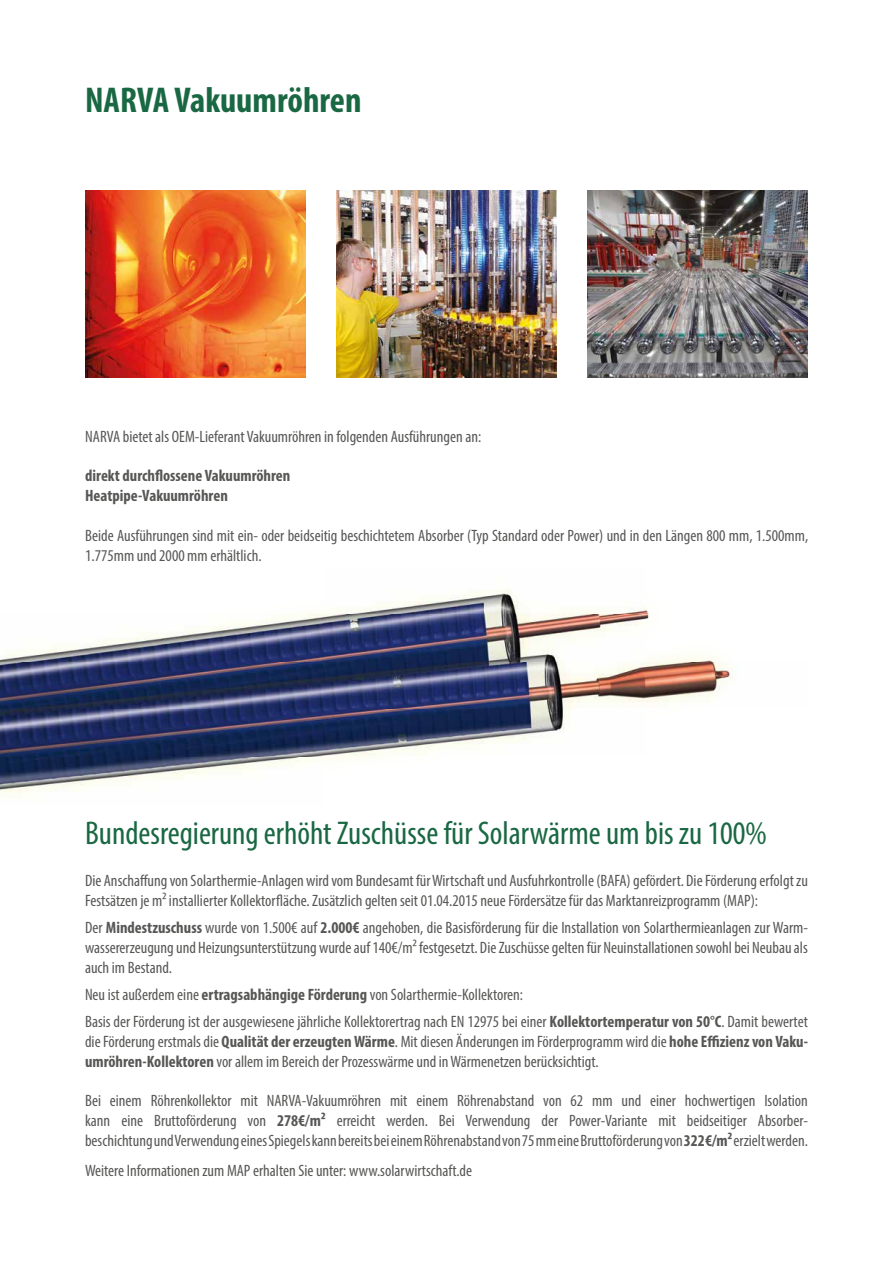
<style>
.page{position:relative;width:893px;height:1263px;background:#fff}
.page>*{position:absolute;margin:0;border:0;box-sizing:border-box;transform-origin:0 0}
.t1{font:700 condensed 36px "Myriad Pro";color:#1a6843}
.t2{font:condensed 33px "Myriad Pro";color:#1a6843}
.t3{font:condensed 16.5px/19.8px "Myriad Pro";color:#575756}
.t4{font:700 condensed 16.5px/19.8px "Myriad Pro";color:#575756}
.s1{font-weight:700}
</style>
<div class="page">
<img style="left:85px;top:190px;width:220px;height:188px">
<img style="left:336px;top:190px;width:220px;height:188px">
<img style="left:587px;top:190px;width:220px;height:188px">
<img style="left:0;top:589px;width:733px;height:207px">
<h1 class="t1" style="left:85px;top:78px;width:278px">NARVA Vakuumröhren</h1>
<p class="t3" style="left:85px;top:426px;width:397px">NARVA bietet als OEM-Lieferant Vakuumröhren in folgenden Ausführungen an:</p>
<p class="t4" style="left:85px;top:466px;width:207px">direkt durchflossene Vakuumröhren<br>Heatpipe-Vakuumröhren</p>
<p class="t3" style="left:85px;top:525px;width:724px">Beide Ausführungen sind mit ein- oder beidseitig beschichtetem Absorber (Typ Standard oder Power) und in den Längen 800 mm, 1.500mm,<br>1.775mm und 2000 mm erhältlich.</p>
<h2 class="t2" style="left:85px;top:813px;width:683px">Bundesregierung erhöht Zuschüsse für Solarwärme um bis zu 100%</h2>
<p class="t3" style="left:85px;top:870px;width:724px">Die Anschaffung von Solarthermie-Anlagen wird vom Bundesamt für Wirtschaft und Ausfuhrkontrolle (BAFA) gefördert. Die Förderung erfolgt zu<br>Festsätzen je m² installierter Kollektorfläche. Zusätzlich gelten seit 01.04.2015 neue Fördersätze für das Marktanreizprogramm (MAP):</p>
<p class="t3" style="left:85px;top:917px;width:724px;text-align:justify">Der <span class="s1">Mindestzuschuss</span> wurde von 1.500€ auf <span class="s1">2.000€</span> angehoben, die Basisförderung für die Installation von Solarthermieanlagen zur Warm&shy;wassererzeugung und Heizungsunterstützung wurde auf 140€/m² festgesetzt. Die Zuschüsse gelten für Neuinstallationen sowohl bei Neubau als auch im Bestand.</p>
<p class="t3" style="left:85px;top:981px;width:724px;line-height:27.3px">Neu ist außerdem eine <span class="s1">ertragsabhängige Förderung</span> von Solarthermie-Kollektoren:<br>Basis der Förderung ist der ausgewiesene jährliche Kollektorertrag nach EN 12975 bei einer <span class="s1">Kollektortemperatur von 50°C</span>. Damit bewertet</p>
<p class="t3" style="left:85px;top:1031px;width:724px">die Förderung erstmals die <span class="s1">Qualität der erzeugten Wärme</span>. Mit diesen Änderungen im Förderprogramm wird die <span class="s1">hohe Effizienz von Vaku&shy;umröhren-Kollektoren</span> vor allem im Bereich der Prozesswärme und in Wärmenetzen berücksichtigt.</p>
<p class="t3" style="left:85px;top:1091px;width:724px;text-align:justify">Bei einem Röhrenkollektor mit NARVA-Vakuumröhren mit einem Röhrenabstand von 62 mm und einer hochwertigen Isolation kann eine Bruttoförderung von <span class="s1">278€/m²</span> erreicht werden. Bei Verwendung der Power-Variante mit beidseitiger Absorber&shy;beschichtung und Verwendung eines Spiegels kann bereits bei einem Röhrenabstand von 75 mm eine Bruttoförderung von <span class="s1">322€/m²</span> erzielt werden.</p>
<p class="t3" style="left:85px;top:1160px;width:389px">Weitere Informationen zum MAP erhalten Sie unter: www.solarwirtschaft.de</p>
</div>
